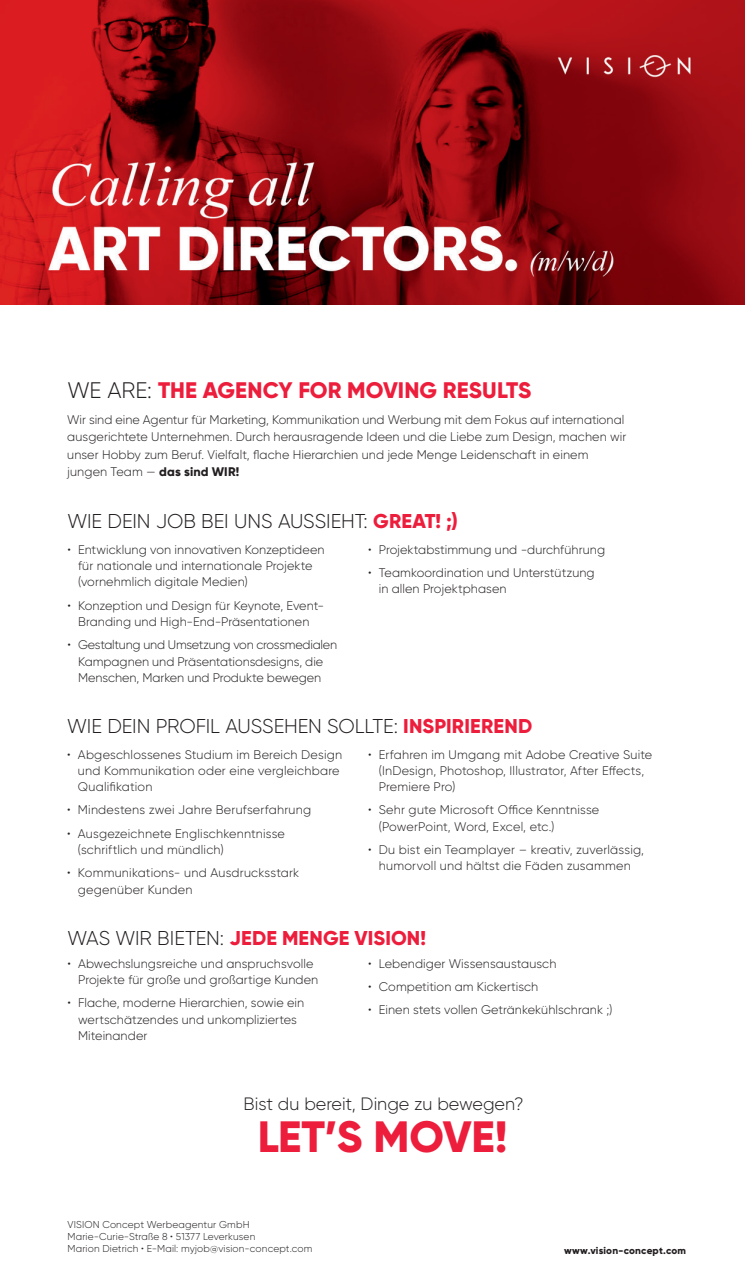
<style>
.page{position:relative;width:745px;height:1276px;background:#fff}
.page>*{position:absolute;margin:0;border:0;box-sizing:border-box;transform-origin:0 0}
.t1{font:800 43.75px "Gilroy";letter-spacing:-.005em;color:#ed1d3c}
.t2{font:800 22.5px "Gilroy";letter-spacing:.005em;color:#ed1d3c}
.t3{font:300 20px "Gilroy";letter-spacing:-.005em;color:#231f20}
.t4{font:800 20px "Gilroy";letter-spacing:.005em;color:#ed1d3c}
.t5{font:300 17.88px "Gilroy";color:#231f20}
.t6{font:300 12.5px/16.2px "Gilroy";letter-spacing:.005em;color:#231f20}
.t7{font:300 10px/12px "Gilroy";letter-spacing:.015em;color:#231f20}
.t8{font:800 10px "Gilroy";letter-spacing:.015em;color:#231f20}
.s1{font-weight:300;color:#231f20}
.s2{font-weight:800}
.s3{font-weight:800;color:#ed1d3c}
</style>
<div class="page">
<img style="left:0;top:0;width:744px;height:305px">
<h2 class="t2" style="left:67px;top:376px;width:465px"><span class="s1">WE ARE:</span> THE AGENCY FOR MOVING RESULTS</h2>
<p class="t6" style="left:67px;top:410px;width:560px;line-height:17.5px">Wir sind eine Agentur für Marketing, Kommunikation und Werbung mit dem Fokus auf international ausgerichtete Unternehmen. Durch herausragende Ideen und die Liebe zum Design, machen wir unser Hobby zum Beruf. Vielfalt, flache Hierarchien und jede Menge Leidenschaft in einem jungen Team — <span class="s2">das sind WIR!</span></p>
<h3 class="t3" style="left:67px;top:508px;width:391px">WIE DEIN JOB BEI UNS AUSSIEHT: <span class="s3">GREAT! ;)</span></h3>
<p class="t6" style="left:78px;top:541px;width:248px;text-indent:-11px">• Entwicklung von innovativen Konzeptideen für nationale und internationale Projekte (vornehmlich digitale Medien)</p>
<p class="t6" style="left:67px;top:597px;width:258px;text-align:center">• Konzeption und Design für Keynote, Event-<br>Branding und High-End-Präsentationen</p>
<p class="t6" style="left:67px;top:636px;width:271px;text-align:center">• Gestaltung und Umsetzung von crossmedialen<br>Kampagnen und Präsentationsdesigns, die<br>Menschen, Marken und Produkte bewegen</p>
<p class="t6" style="left:368px;top:541px;width:238px">• Projektabstimmung und -durchführung</p>
<p class="t6" style="left:378px;top:564px;width:217px;text-indent:-11px">• Teamkoordination und Unterstützung in allen Projektphasen</p>
<h3 class="t3" style="left:67px;top:714px;width:466px">WIE DEIN PROFIL AUSSEHEN SOLLTE: <span class="s3">INSPIRIEREND</span></h3>
<p class="t6" style="left:78px;top:746px;width:265px;text-indent:-11px">• Abgeschlossenes Studium im Bereich Design und Kommunikation oder eine vergleichbare<br>Qualifikation</p>
<p class="t6" style="left:67px;top:802px;width:245px">• Mindestens zwei Jahre Berufserfahrung</p>
<p class="t6" style="left:78px;top:825px;width:208px;text-indent:-11px">• Ausgezeichnete Englischkenntnisse (schriftlich und mündlich)</p>
<p class="t6" style="left:78px;top:865px;width:223px;text-indent:-11px">• Kommunikations- und Ausdrucksstark gegenüber Kunden</p>
<p class="t6" style="left:378px;top:746px;width:275px;text-indent:-11px">• Erfahren im Umgang mit Adobe Creative Suite (InDesign, Photoshop, Illustrator, After Effects,<br>Premiere Pro)</p>
<p class="t6" style="left:378px;top:802px;width:222px;text-indent:-11px">• Sehr gute Microsoft Office Kenntnisse (PowerPoint, Word, Excel, etc.)</p>
<p class="t6" style="left:368px;top:841px;width:277px;text-align:center">• Du bist ein Teamplayer – kreativ, zuverlässig, humorvoll und hältst die Fäden zusammen</p>
<h3 class="t4" style="left:67px;top:925px;width:360px"><span class="s1">WAS WIR BIETEN:</span> JEDE MENGE VISION!</h3>
<p class="t6" style="left:78px;top:955px;width:241px;text-indent:-11px">• Abwechslungsreiche und anspruchsvolle<br>Projekte für große und großartige Kunden</p>
<p class="t6" style="left:78px;top:994px;width:227px;text-indent:-11px">• Flache, moderne Hierarchien, sowie ein wertschätzendes und unkompliziertes<br>Miteinander</p>
<p class="t6" style="left:368px;top:955px;width:190px">• Lebendiger Wissensaustausch</p>
<p class="t6" style="left:368px;top:978px;width:172px">• Competition am Kickertisch</p>
<p class="t6" style="left:368px;top:1001px;width:246px">• Einen stets vollen Getränkekühlschrank ;)</p>
<h3 class="t5" style="left:243px;top:1092px;width:281px">Bist du bereit, Dinge zu bewegen?</h3>
<h1 class="t1" style="left:257px;top:1109px;width:251px">LET’S MOVE!</h1>
<p class="t7" style="left:67px;top:1218px;width:246px">VISION Concept Werbeagentur GmbH<br>Marie-Curie-Straße 8 • 51377 Leverkusen<br>Marion Dietrich • E-Mail: myjob@vision-concept.com</p>
<p class="t8" style="left:563px;top:1244px;width:123px">www.vision-concept.com</p>
</div>
